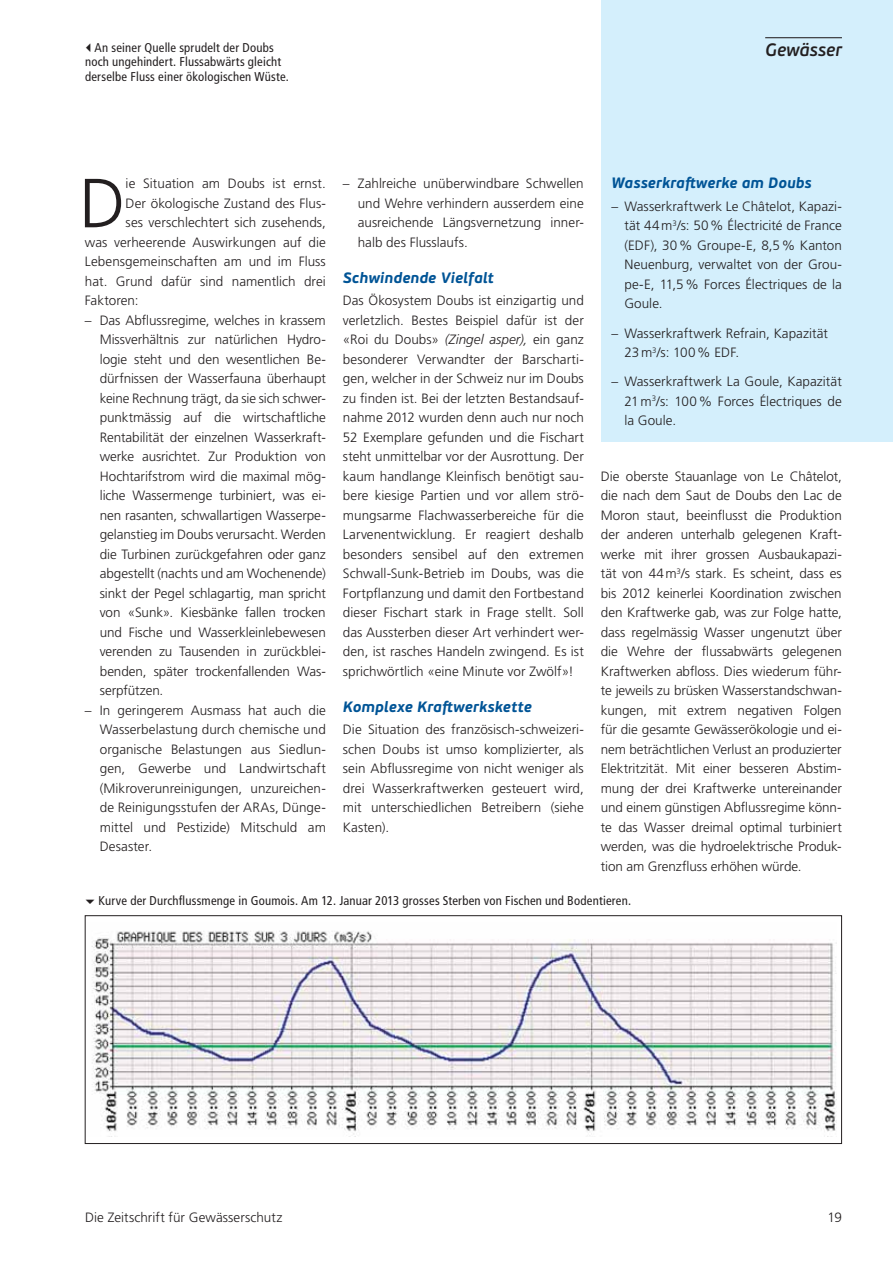
<style>
.page{position:relative;width:893px;height:1263px;background:#fff}
.page>*{position:absolute;margin:0;border:0;box-sizing:border-box;transform-origin:0 0}
.t1{font:300 69.3px "Frutiger LT Std";color:#231f20}
.t2{font:italic 600 18px "PF Beau Sans Pro";letter-spacing:-.005em;color:#231f20}
.t3{font:italic 700 15px "PF Beau Sans Pro";letter-spacing:.005em;color:#005496}
.t4{font:300 13.5px/19.5px "Frutiger LT Std";color:#231f20;text-align:justify}
.t5{font:condensed 12.75px/14.2px "Frutiger LT Std";letter-spacing:.015em;color:#231f20;text-align:center}
.s1{font-style:italic}
</style>
<div class="page">
<div style="left:601px;top:0;width:292px;height:266px;background:#d4effc"></div>
<hr style="left:765px;top:37px;width:77px;height:1px;background:#231f20">
<img style="left:91px;top:931px;width:745px;height:205px">
<div style="left:85px;top:915px;width:757px;height:229px;border:1px solid #231f20"></div>
<div style="left:601px;top:174px;width:292px;height:268px;background:#d4effc"></div>
<p class="t5" style="left:85px;top:41px;width:205px">An seiner Quelle sprudelt der Doubs noch ungehindert. Flussabwärts gleicht derselbe Fluss einer ökologischen Wüste.</p>
<h2 class="t2" style="left:765px;top:43px;width:78px">Gewässer</h2>
<p class="t3" style="left:612px;top:178px;width:202px">Wasserkra-werke am Doubs</p>
<p class="t4" style="left:624px;top:197px;width:219px;text-indent:-13px">– Wasserkraftwerk Le Châtelot, Kapazi&shy;tät 44 m<sup>3</sup>/s: 50 % Électricité de France (EDF), 30 % Groupe-E, 8,5 % Kanton Neuenburg, verwaltet von der Grou&shy;pe-E, 11,5 % Forces Électriques de la Goule.</p>
<p class="t4" style="left:624px;top:324px;width:205px;text-indent:-13px">– Wasserkraftwerk Refrain, Kapazität<br>23 m<sup>3</sup>/s: 100 % EDF.</p>
<p class="t4" style="left:624px;top:373px;width:219px;text-indent:-13px">– Wasserkraftwerk La Goule, Kapazität 21 m<sup>3</sup>/s: 100 % Forces Électriques de la Goule.</p>
<p class="t4" style="left:358px;top:174px;width:228px;text-indent:-15px">– Zahlreiche unüberwindbare Schwellen und Wehre verhindern ausserdem eine ausreichende Längsvernetzung inner&shy;halb des Flusslaufs.</p>
<p class="t3" style="left:343px;top:272px;width:152px">Schwindende Vielfalt</p>
<p class="t4" style="left:343px;top:292px;width:243px">Das Ökosystem Doubs ist einzigartig und verletzlich. Bestes Beispiel dafür ist der «Roi du Doubs» <span class="s1">(Zingel asper),</span> ein ganz besonderer Verwandter der Barscharti&shy;gen, welcher in der Schweiz nur im Doubs zu finden ist. Bei der letzten Bestandsauf&shy;nahme 2012 wurden denn auch nur noch 52 Exemplare gefunden und die Fischart steht unmittelbar vor der Ausrottung. Der kaum handlange Kleinfisch benötigt sau&shy;bere kiesige Partien und vor allem strö&shy;mungsarme Flachwasserbereiche für die Larvenentwicklung. Er reagiert deshalb besonders sensibel auf den extremen Schwall-Sunk-Betrieb im Doubs, was die Fortpflanzung und damit den Fortbestand dieser Fischart stark in Frage stellt. Soll das Aussterben dieser Art verhindert wer&shy;den, ist rasches Handeln zwingend. Es ist sprichwörtlich «eine Minute vor Zwölf»!</p>
<p class="t3" style="left:343px;top:701px;width:190px">Komplexe Kra-werkskette</p>
<p class="t4" style="left:343px;top:721px;width:242px">Die Situation des französisch-schweizeri&shy;schen Doubs ist umso komplizierter, als sein Abflussregime von nicht weniger als drei Wasserkraftwerken gesteuert wird, mit unterschiedlichen Betreibern (siehe Kasten).</p>
<h1 class="t1" style="left:79px;top:170px;width:48px">D</h1>
<p class="t4" style="left:126px;top:175px;width:202px">ie Situation am Doubs ist ernst.</p>
<p class="t4" style="left:126px;top:194px;width:202px">Der ökologische Zustand des Flus-</p>
<p class="t4" style="left:126px;top:214px;width:202px">ses verschlechtert sich zusehends,</p>
<p class="t4" style="left:85px;top:233px;width:242px">was verheerende Auswirkungen auf die</p>
<p class="t4" style="left:85px;top:253px;width:242px">Lebensgemeinschaften am und im Fluss</p>
<p class="t4" style="left:85px;top:272px;width:242px">hat. Grund dafür sind namentlich drei</p>
<p class="t4" style="left:85px;top:292px;width:55px">Faktoren:</p>
<p class="t4" style="left:100px;top:311px;width:228px;text-indent:-15px">– Das Abflussregime, welches in krassem Missverhältnis zur natürlichen Hydro&shy;logie steht und den wesentlichen Be&shy;dürfnissen der Wasserfauna überhaupt keine Rechnung trägt, da sie sich schwer&shy;punktmässig auf die wirtschaftliche Rentabilität der einzelnen Wasserkraft&shy;werke ausrichtet. Zur Produktion von Hochtarifstrom wird die maximal mög&shy;liche Wassermenge turbiniert, was ei&shy;nen rasanten, schwallartigen Wasserpe&shy;gelanstieg im Doubs verursacht. Werden die Turbinen zurückgefahren oder ganz abgestellt (nachts und am Wochenende) sinkt der Pegel schlagartig, man spricht von «Sunk». Kiesbänke fallen trocken und Fische und Wasserkleinlebewesen verenden zu Tausenden in zurückblei&shy;benden, später trockenfallenden Was&shy;serpfützen.</p>
<p class="t4" style="left:100px;top:701px;width:228px;text-indent:-15px">– In geringerem Ausmass hat auch die Wasserbelastung durch chemische und organische Belastungen aus Siedlun&shy;gen, Gewerbe und Landwirtschaft (Mikroverunreinigungen, unzureichen&shy;de Reinigungsstufen der ARAs, Dünge&shy;mittel und Pestizide) Mitschuld am Desaster.</p>
<p class="t4" style="left:601px;top:467px;width:243px">Die oberste Stauanlage von Le Châtelot, die nach dem Saut de Doubs den Lac de Moron staut, beeinflusst die Produktion der anderen unterhalb gelegenen Kraft&shy;werke mit ihrer grossen Ausbaukapazi&shy;tät von 44 m<sup>3</sup>/s stark. Es scheint, dass es bis 2012 keinerlei Koordination zwischen den Kraftwerke gab, was zur Folge hatte, dass regelmässig Wasser ungenutzt über die Wehre der flussabwärts gelegenen Kraftwerken abfloss. Dies wiederum führ&shy;te jeweils zu brüsken Wasserstandschwan&shy;kungen, mit extrem negativen Folgen für die gesamte Gewässerökologie und ei&shy;nem beträchtlichen Verlust an produzierter Elektritzität. Mit einer besseren Abstim&shy;mung der drei Kraftwerke untereinander und einem günstigen Abflussregime könn&shy;te das Wasser dreimal optimal turbiniert werden, was die hydroelektrische Produk&shy;tion am Grenzfluss erhöhen würde.</p>
<p class="t5" style="left:99px;top:894px;width:534px">Kurve der Durchflussmenge in Goumois. Am 12. Januar 2013 grosses Sterben von Fischen und Bodentieren.</p>
<p class="t4" style="left:85px;top:1208px;width:199px">Die Zeitschrift für Gewässerschutz</p>
<p class="t4" style="left:828px;top:1208px;width:16px">19</p>
</div>
